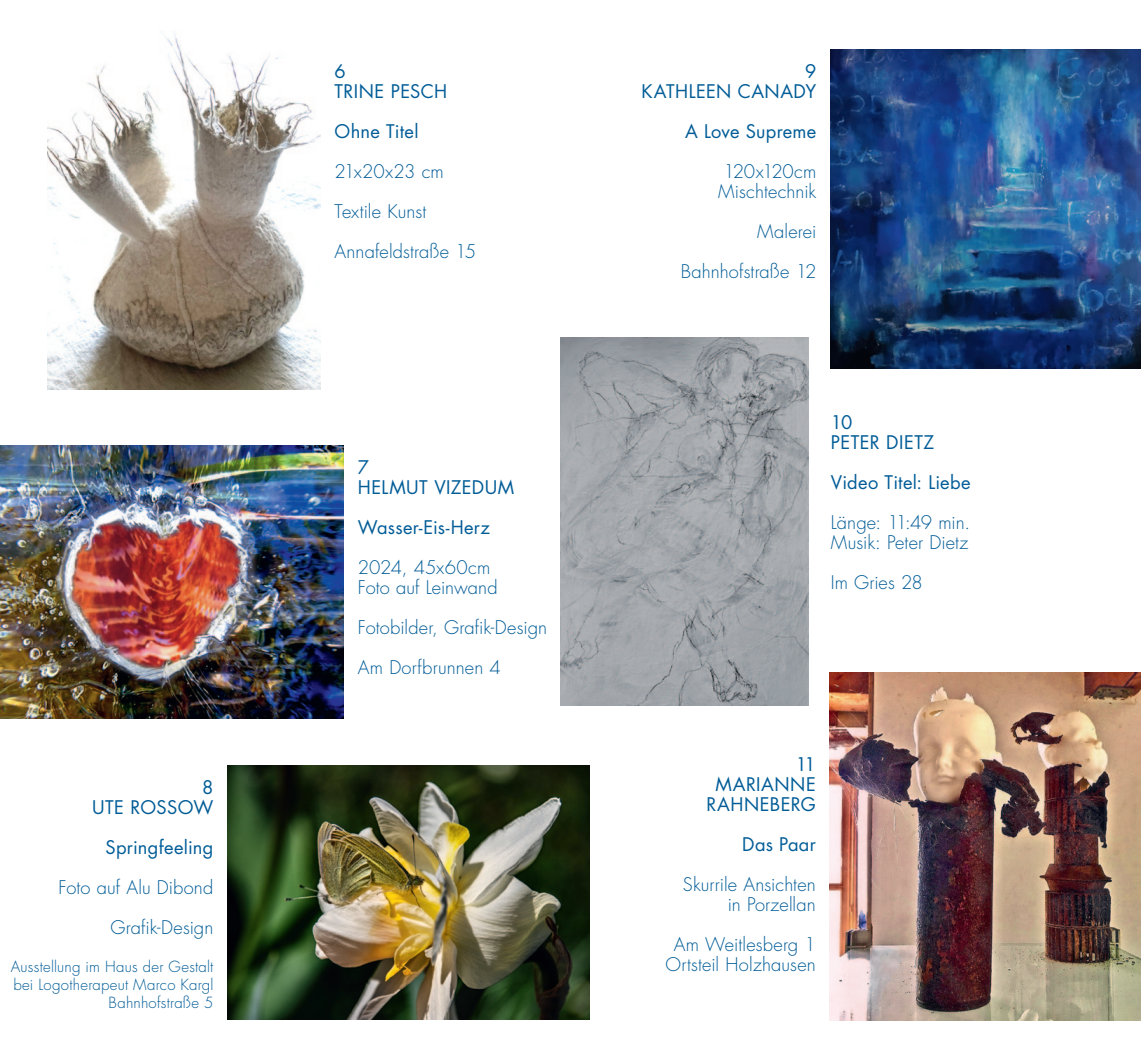
<style>
.page{position:relative;width:1141px;height:1042px;background:#fff}
.page>*{position:absolute;margin:0;border:0;box-sizing:border-box;transform-origin:0 0}
.t1{font:300 18.2px/39.9px "Futura";letter-spacing:.005em;color:#015c97}
.t2{font:18.2px/19.9px "Futura";letter-spacing:.015em;color:#015c97}
.t3{font:18.2px/19.9px "Futura";letter-spacing:.15em;color:#015c97;text-align:right}
.t4{font:300 15.05px/18.2px "Futura";letter-spacing:.015em;color:#015c97;text-align:right}
</style>
<div class="page">
<img style="left:228px;top:765px;width:362px;height:255px">
<img style="left:831px;top:50px;width:310px;height:319px">
<img style="left:561px;top:337px;width:247px;height:369px">
<img style="left:830px;top:672px;width:311px;height:348px">
<img style="left:47px;top:32px;width:273px;height:357px">
<img style="left:0;top:445px;width:344px;height:274px">
<p class="t2" style="left:92px;top:777px;width:123px;text-align:right">8<br>UTE ROSSOW</p>
<p class="t2" style="left:106px;top:837px;width:109px">SPRINGFEELING</p>
<p class="t1" style="left:59px;top:867px;width:156px;text-align:right">Foto auf Alu Dibond<br>Grafik-Design</p>
<p class="t4" style="left:11px;top:957px;width:204px">Ausstellung im Haus der Gestalt bei Logotherapeut Marco Kargl<br>Bahnhofstraße 5</p>
<p class="t2" style="left:335px;top:61px;width:78px">6<br>TRINE PESCH</p>
<p class="t2" style="left:335px;top:121px;width:85px">OHNE TITEL</p>
<p class="t1" style="left:335px;top:151px;width:143px">21x20x23 cm<br>Textile Kunst<br>Annafeldstraße 15</p>
<p class="t2" style="left:358px;top:457px;width:158px">7<br>HELMUT VIZEDUM</p>
<p class="t2" style="left:358px;top:517px;width:133px">WASSER-EIS-HERZ</p>
<p class="t1" style="left:358px;top:557px;width:141px;line-height:19.9px">2024, 45x60cm<br>Foto auf Leinwand</p>
<p class="t1" style="left:358px;top:607px;width:191px">Fotobilder, Grafik-Design<br>Am Dorfbrunnen 4</p>
<p class="t3" style="left:642px;top:61px;width:176px">9<br>KATHLEE N CANADY</p>
<p class="t2" style="left:685px;top:121px;width:133px">A LOVE SUPREME</p>
<p class="t1" style="left:718px;top:161px;width:100px;line-height:19.9px">120x120cm<br>Mischtechnik</p>
<p class="t1" style="left:681px;top:211px;width:137px;text-align:right">Malerei<br>Bahnhofstraße 12</p>
<p class="t2" style="left:831px;top:412px;width:105px">10<br>PETER DIETZ</p>
<p class="t2" style="left:831px;top:472px;width:141px">VIDEO TITEL: LIEBE</p>
<p class="t1" style="left:831px;top:513px;width:141px;line-height:19.9px">Länge: 11:49 min.<br>Musik: Peter Dietz</p>
<p class="t1" style="left:831px;top:562px;width:93px">Im Gries 28</p>
<p class="t2" style="left:796px;top:754px;width:21px">11</p>
<p class="t2" style="left:715px;top:774px;width:15px">MAR</p>
<p class="t2" style="left:706px;top:774px;width:108px;text-indent:50px">IANNE<br>RAHNEBER</p>
<p class="t2" style="left:742px;top:784px;width:75px;line-height:39.9px;text-align:right">G<br>DAS PAAR</p>
<p class="t1" style="left:683px;top:875px;width:134px;line-height:19.9px;text-align:right">Skurrile Ansichten in Porzellan</p>
<p class="t1" style="left:666px;top:934px;width:152px;line-height:19.9px;text-align:center">Am Weitlesberg 1<br>Ortsteil Holzhausen</p>
</div>
